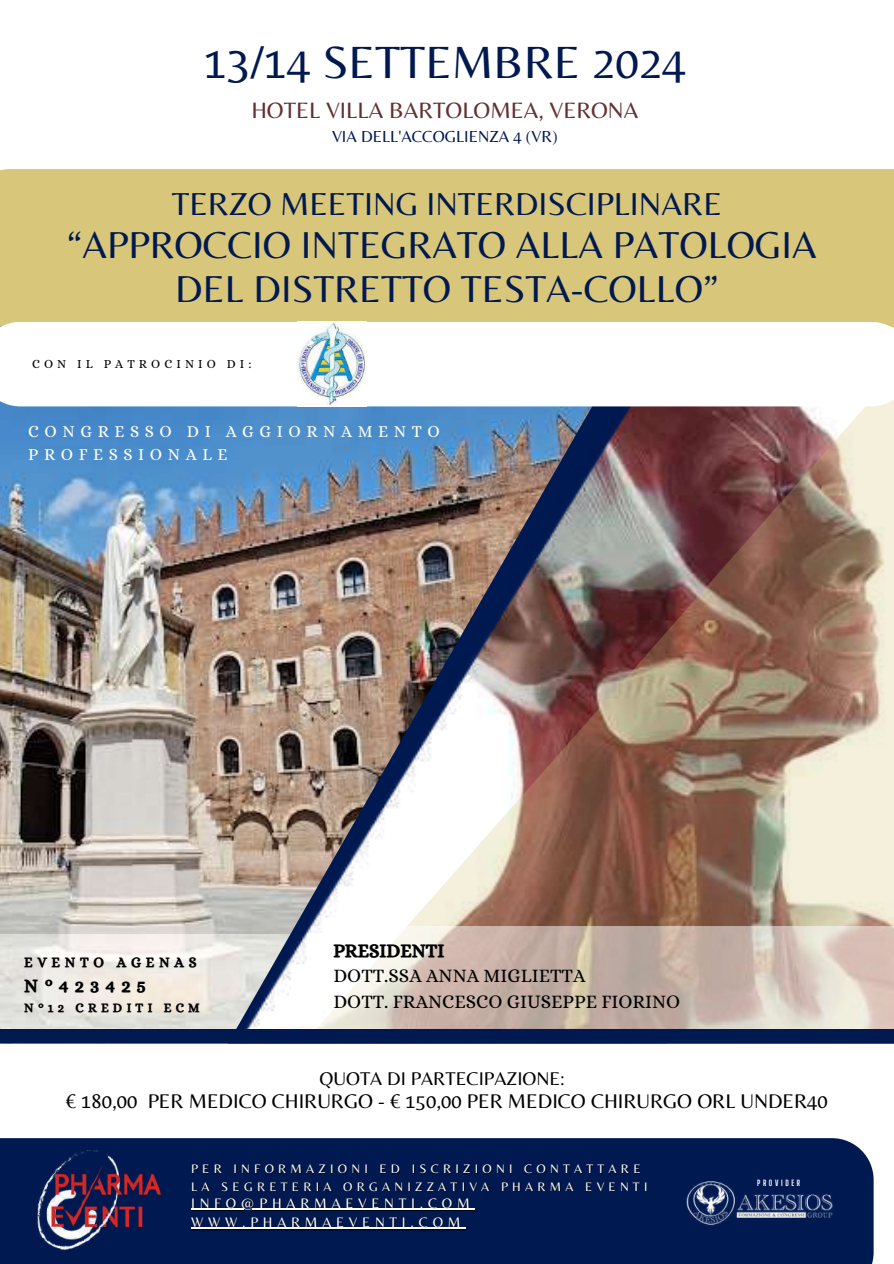
<style>
.page{position:relative;width:894px;height:1264px;background:#fff}
.page>*{position:absolute;margin:0;border:0;box-sizing:border-box;transform-origin:0 0}
.t1{font:46.95px "Belleza";color:#001950}
.t2{font:39px/43.8px "Belleza";color:#001950;text-align:center}
.t3{font:33px "Belleza";color:#001950}
.t4{font:23.1px "Belleza";color:#643032}
.t5{font:20.55px "Belleza";color:#000}
.t6{font:19.2px "Belleza";color:#000}
.t7{font:19.05px/25.5px "Alice";color:#000}
.t8{font:19.05px "CA Generated";color:#000}
.t9{font:18.9px "CA Generated";letter-spacing:.33em;color:#000}
.t10{font:16.8px/23.2px "Alice";letter-spacing:.33em;color:#fff}
.t11{font:16.65px "Belleza";color:#001950}
.t12{font:14.4px/19.2px "Belleza";letter-spacing:.33em;color:#fff}
.t13{font:14.4px "CA Generated";letter-spacing:.33em;color:#000}
.t14{font:12.9px "CA Generated";letter-spacing:.33em;color:#000}
.t15{font:12.75px/17.1px "Belleza";letter-spacing:.33em;color:#fff}
.t16{font:12.3px "Alice";letter-spacing:.33em;color:#000}
.t17{font:700 7.95px "Big Shoulders Display";letter-spacing:.33em;color:#fff}
</style>
<div class="page">
<img style="left:0;top:169px;width:893px;height:1094px">
<hr style="left:191px;top:1208px;width:283px;height:1px;background:#fff">
<hr style="left:191px;top:1227px;width:274px;height:1px;background:#fff">
<h1 class="t1" style="left:204px;top:34px;width:483px">13/14 SETTEMBRE 2024</h1>
<h3 class="t4" style="left:251px;top:97px;width:388px">HOTEL VILLA BARTOLOMEA, VERONA</h3>
<h3 class="t11" style="left:332px;top:127px;width:227px">VIA DELL'ACCOGLIENZA 4 (VR)</h3>
<h3 class="t3" style="left:172px;top:184px;width:551px">TERZO MEETING INTERDISCIPLINARE</h3>
<h2 class="t2" style="left:67px;top:222px;width:750px">“APPROCCIO INTEGRATO ALLA PATOLOGIA<br>DEL DISTRETTO TESTA-COLLO”</h2>
<p class="t16" style="left:32px;top:357px;width:221px">CON IL PATROCINIO DI:</p>
<h3 class="t10" style="left:28px;top:419px;width:413px">CONGRESSO DI AGGIORNAMENTO<br>PROFESSIONALE</h3>
<p class="t13" style="left:24px;top:954px;width:174px">EVENTO AGENAS</p>
<h3 class="t9" style="left:24px;top:974px;width:123px">N°423425</h3>
<p class="t14" style="left:24px;top:1000px;width:177px">N°12 CREDITI ECM</p>
<h3 class="t8" style="left:333px;top:939px;width:112px">PRESIDENTI</h3>
<h3 class="t7" style="left:333px;top:962px;width:348px">DOTT.SSA ANNA MIGLIETTA<br>DOTT. FRANCESCO GIUSEPPE FIORINO</h3>
<h3 class="t6" style="left:319px;top:1066px;width:246px">QUOTA DI PARTECIPAZIONE:</h3>
<h3 class="t5" style="left:66px;top:1088px;width:763px">€ 180,00 PER MEDICO CHIRURGO - € 150,00 PER MEDICO CHIRURGO ORL UNDER40</h3>
<p class="t15" style="left:191px;top:1160px;width:458px">PER INFORMAZIONI ED ISCRIZIONI CONTATTARE<br>LA SEGRETERIA ORGANIZZATIVA PHARMA EVENTI</p>
<p class="t12" style="left:191px;top:1192px;width:280px">INFO@PHARMAEVENTI.COM<br>WWW.PHARMAEVENTI.COM</p>
<p class="t17" style="left:757px;top:1178px;width:45px">PROVIDER</p>
</div>
